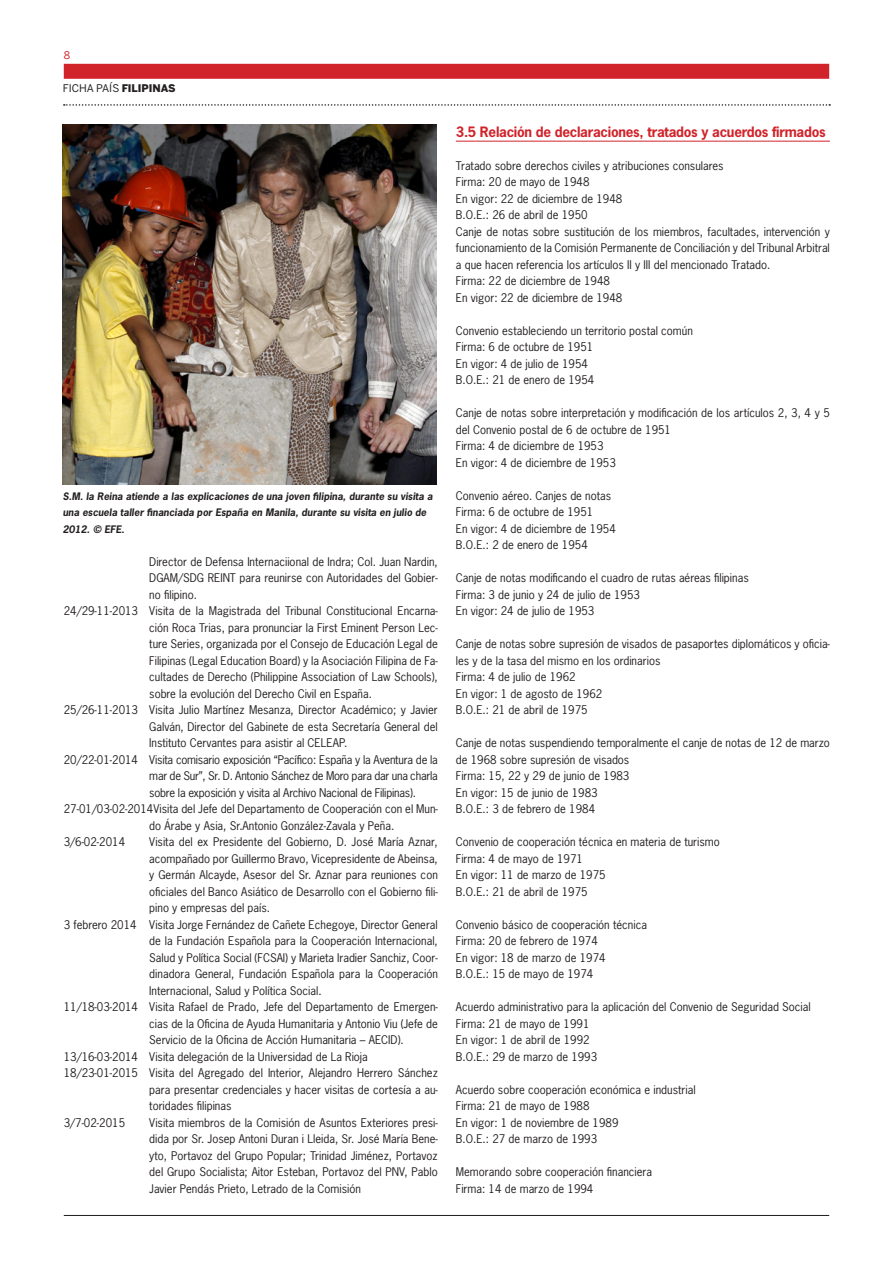
<style>
.page{position:relative;width:893px;height:1263px;background:#fff}
.page>*{position:absolute;margin:0;border:0;box-sizing:border-box;transform-origin:0 0}
.TITULO_2º_NIVEL{font:700 13.5px "News Gothic Std";letter-spacing:-.02em;color:#d1232a}
.TEXTO_NORMAL{font:11.25px/16.5px "News Gothic Std";color:#231f20;text-align:justify}
.t1{font:10.5px "Benton Sans";color:#231f20}
.t2{font:10.5px "Benton Sans";color:#d1232a}
.TEXTO_PIE_DE_FOTO{font:italic 700 9.75px/16.5px "News Gothic Std";color:#231f20}
.s1{font-weight:900}
</style>
<div class="page">
<div style="left:64px;top:64px;width:765px;height:15px;background:#d1232a"></div>
<hr style="left:64px;top:1215px;width:765px;height:1px;background:#231f20">
<svg style="left:64px;top:104px;width:766px;height:2px"></svg>
<hr style="left:456px;top:141px;width:374px;height:1px;background:#d1232a">
<img style="left:63px;top:125px;width:373px;height:360px">
<p class="t2" style="left:64px;top:49px;width:8px">8</p>
<p class="t1" style="left:63px;top:82px;width:114px">FICHA PAÍS <span class="s1">FILIPINAS</span></p>
<p class="TEXTO_PIE_DE_FOTO" style="left:63px;top:488px;width:371px">S.M. la Reina atiende a las explicaciones de una joven filipina, durante su visita a una escuela taller financiada por España en Manila, durante su visita en julio de<br>2012. © EFE.</p>
<p class="TEXTO_NORMAL" style="left:149px;top:553px;width:290px">Director de Defensa Internaciional de Indra; Col. Juan Nardin, DGAM/SDG REINT para reunirse con Autoridades del Gobier&shy;no filipino.</p>
<p class="TEXTO_NORMAL" style="left:149px;top:602px;width:290px;text-indent:-86px">24/29-11-2013 Visita de la Magistrada del Tribunal Constitucional Encarna&shy;ción Roca Trias, para pronunciar la First Eminent Person Lec&shy;ture Series, organizada por el Consejo de Educación Legal de Filipinas (Legal Education Board) y la Asociación Filipina de Fa&shy;cultades de Derecho (Philippine Association of Law Schools), sobre la evolución del Derecho Civil en España.</p>
<p class="TEXTO_NORMAL" style="left:149px;top:701px;width:290px;text-indent:-86px">25/26-11-2013 Visita Julio Martínez Mesanza, Director Académico; y Javier Galván, Director del Gabinete de esta Secretaría General del Instituto Cervantes para asistir al CELEAP.</p>
<p class="TEXTO_NORMAL" style="left:149px;top:751px;width:290px;text-indent:-86px">20/22-01-2014 Visita comisario exposición “Pacífico: España y la Aventura de la mar de Sur”, Sr. D. Antonio Sánchez de Moro para dar una charla sobre la exposición y visita al Archivo Nacional de Filipinas).</p>
<p class="TEXTO_NORMAL" style="left:149px;top:800px;width:290px;text-indent:-86px">27-01/03-02-2014Visita del Jefe del Departamento de Cooperación con el Mun&shy;do Árabe y Asia, Sr.Antonio González-Zavala y Peña.</p>
<p class="TEXTO_NORMAL" style="left:64px;top:833px;width:63px">3/6-02-2014</p>
<p class="TEXTO_NORMAL" style="left:149px;top:833px;width:290px">Visita del ex Presidente del Gobierno, D. José María Aznar, acompañado por Guillermo Bravo, Vicepresidente de Abeinsa, y Germán Alcayde, Asesor del Sr. Aznar para reuniones con oficiales del Banco Asiático de Desarrollo con el Gobierno fili&shy;pino y empresas del país.</p>
<p class="TEXTO_NORMAL" style="left:149px;top:916px;width:290px;text-indent:-86px">3 febrero 2014 Visita Jorge Fernández de Cañete Echegoye, Director General de la Fundación Española para la Cooperación Internacional, Salud y Política Social (FCSAI) y Marieta Iradier Sanchiz, Coor&shy;dinadora General, Fundación Española para la Cooperación Internacional, Salud y Política Social.</p>
<p class="TEXTO_NORMAL" style="left:149px;top:998px;width:290px;text-indent:-86px">11/18-03-2014 Visita Rafael de Prado, Jefe del Departamento de Emergen&shy;cias de la Oficina de Ayuda Humanitaria y Antonio Viu (Jefe de Servicio de la Oficina de Acción Humanitaria – AECID).</p>
<p class="TEXTO_NORMAL" style="left:64px;top:1048px;width:306px">13/16-03-2014 Visita delegación de la Universidad de La Rioja</p>
<p class="TEXTO_NORMAL" style="left:149px;top:1064px;width:290px;text-indent:-86px">18/23-01-2015 Visita del Agregado del Interior, Alejandro Herrero Sánchez para presentar credenciales y hacer visitas de cortesía a au&shy;toridades filipinas</p>
<p class="TEXTO_NORMAL" style="left:64px;top:1114px;width:63px">3/7-02-2015</p>
<p class="TEXTO_NORMAL" style="left:149px;top:1114px;width:290px">Visita miembros de la Comisión de Asuntos Exteriores presi&shy;dida por Sr. Josep Antoni Duran i Lleida, Sr. José María Bene&shy;yto, Portavoz del Grupo Popular; Trinidad Jiménez, Portavoz del Grupo Socialista; Aitor Esteban, Portavoz del PNV, Pablo Javier Pendás Prieto, Letrado de la Comisión</p>
<p class="TITULO_2º_NIVEL" style="left:456px;top:122px;width:371px">3.5 Relación de declaraciones, tratados y acuerdos firmados</p>
<p class="TEXTO_NORMAL" style="left:456px;top:157px;width:269px">Tratado sobre derechos civiles y atribuciones consulares</p>
<p class="TEXTO_NORMAL" style="left:456px;top:173px;width:135px">Firma: 20 de mayo de 1948</p>
<p class="TEXTO_NORMAL" style="left:456px;top:190px;width:168px">En vigor: 22 de diciembre de 1948</p>
<p class="TEXTO_NORMAL" style="left:456px;top:206px;width:133px">B.O.E.: 26 de abril de 1950</p>
<p class="TEXTO_NORMAL" style="left:456px;top:223px;width:376px">Canje de notas sobre sustitución de los miembros, facultades, intervención y funcionamiento de la Comisión Permanente de Conciliación y del Tribunal Arbitral a que hacen referencia los artículos II y III del mencionado Tratado.</p>
<p class="TEXTO_NORMAL" style="left:456px;top:272px;width:156px">Firma: 22 de diciembre de 1948</p>
<p class="TEXTO_NORMAL" style="left:456px;top:289px;width:168px">En vigor: 22 de diciembre de 1948</p>
<p class="TEXTO_NORMAL" style="left:456px;top:322px;width:238px">Convenio estableciendo un territorio postal común</p>
<p class="TEXTO_NORMAL" style="left:456px;top:338px;width:139px">Firma: 6 de octubre de 1951</p>
<p class="TEXTO_NORMAL" style="left:456px;top:355px;width:134px">En vigor: 4 de julio de 1954</p>
<p class="TEXTO_NORMAL" style="left:456px;top:371px;width:140px">B.O.E.: 21 de enero de 1954</p>
<p class="TEXTO_NORMAL" style="left:456px;top:404px;width:376px">Canje de notas sobre interpretación y modificación de los artículos 2, 3, 4 y 5 del Convenio postal de 6 de octubre de 1951</p>
<p class="TEXTO_NORMAL" style="left:456px;top:437px;width:149px">Firma: 4 de diciembre de 1953</p>
<p class="TEXTO_NORMAL" style="left:456px;top:454px;width:161px">En vigor: 4 de diciembre de 1953</p>
<p class="TEXTO_NORMAL" style="left:456px;top:487px;width:157px">Convenio aéreo. Canjes de notas</p>
<p class="TEXTO_NORMAL" style="left:456px;top:503px;width:139px">Firma: 6 de octubre de 1951</p>
<p class="TEXTO_NORMAL" style="left:456px;top:520px;width:161px">En vigor: 4 de diciembre de 1954</p>
<p class="TEXTO_NORMAL" style="left:456px;top:536px;width:133px">B.O.E.: 2 de enero de 1954</p>
<p class="TEXTO_NORMAL" style="left:456px;top:569px;width:294px">Canje de notas modificando el cuadro de rutas aéreas filipinas</p>
<p class="TEXTO_NORMAL" style="left:456px;top:586px;width:186px">Firma: 3 de junio y 24 de julio de 1953</p>
<p class="TEXTO_NORMAL" style="left:456px;top:602px;width:140px">En vigor: 24 de julio de 1953</p>
<p class="TEXTO_NORMAL" style="left:456px;top:635px;width:376px">Canje de notas sobre supresión de visados de pasaportes diplomáticos y oficia&shy;les y de la tasa del mismo en los ordinarios</p>
<p class="TEXTO_NORMAL" style="left:456px;top:668px;width:121px">Firma: 4 de julio de 1962</p>
<p class="TEXTO_NORMAL" style="left:456px;top:685px;width:148px">En vigor: 1 de agosto de 1962</p>
<p class="TEXTO_NORMAL" style="left:456px;top:701px;width:133px">B.O.E.: 21 de abril de 1975</p>
<p class="TEXTO_NORMAL" style="left:456px;top:734px;width:376px">Canje de notas suspendiendo temporalmente el canje de notas de 12 de marzo de 1968 sobre supresión de visados</p>
<p class="TEXTO_NORMAL" style="left:456px;top:767px;width:175px">Firma: 15, 22 y 29 de junio de 1983</p>
<p class="TEXTO_NORMAL" style="left:456px;top:784px;width:143px">En vigor: 15 de junio de 1983</p>
<p class="TEXTO_NORMAL" style="left:456px;top:800px;width:141px">B.O.E.: 3 de febrero de 1984</p>
<p class="TEXTO_NORMAL" style="left:456px;top:833px;width:265px">Convenio de cooperación técnica en materia de turismo</p>
<p class="TEXTO_NORMAL" style="left:456px;top:850px;width:129px">Firma: 4 de mayo de 1971</p>
<p class="TEXTO_NORMAL" style="left:456px;top:866px;width:151px">En vigor: 11 de marzo de 1975</p>
<p class="TEXTO_NORMAL" style="left:456px;top:883px;width:133px">B.O.E.: 21 de abril de 1975</p>
<p class="TEXTO_NORMAL" style="left:456px;top:916px;width:193px">Convenio básico de cooperación técnica</p>
<p class="TEXTO_NORMAL" style="left:456px;top:932px;width:143px">Firma: 20 de febrero de 1974</p>
<p class="TEXTO_NORMAL" style="left:456px;top:949px;width:151px">En vigor: 18 de marzo de 1974</p>
<p class="TEXTO_NORMAL" style="left:456px;top:965px;width:139px">B.O.E.: 15 de mayo de 1974</p>
<p class="TEXTO_NORMAL" style="left:456px;top:998px;width:356px">Acuerdo administrativo para la aplicación del Convenio de Seguridad Social</p>
<p class="TEXTO_NORMAL" style="left:456px;top:1015px;width:135px">Firma: 21 de mayo de 1991</p>
<p class="TEXTO_NORMAL" style="left:456px;top:1031px;width:135px">En vigor: 1 de abril de 1992</p>
<p class="TEXTO_NORMAL" style="left:456px;top:1048px;width:143px">B.O.E.: 29 de marzo de 1993</p>
<p class="TEXTO_NORMAL" style="left:456px;top:1081px;width:241px">Acuerdo sobre cooperación económica e industrial</p>
<p class="TEXTO_NORMAL" style="left:456px;top:1097px;width:135px">Firma: 21 de mayo de 1988</p>
<p class="TEXTO_NORMAL" style="left:456px;top:1114px;width:164px">En vigor: 1 de noviembre de 1989</p>
<p class="TEXTO_NORMAL" style="left:456px;top:1130px;width:143px">B.O.E.: 27 de marzo de 1993</p>
<p class="TEXTO_NORMAL" style="left:456px;top:1163px;width:198px">Memorando sobre cooperación financiera</p>
<p class="TEXTO_NORMAL" style="left:456px;top:1180px;width:139px">Firma: 14 de marzo de 1994</p>
</div>
